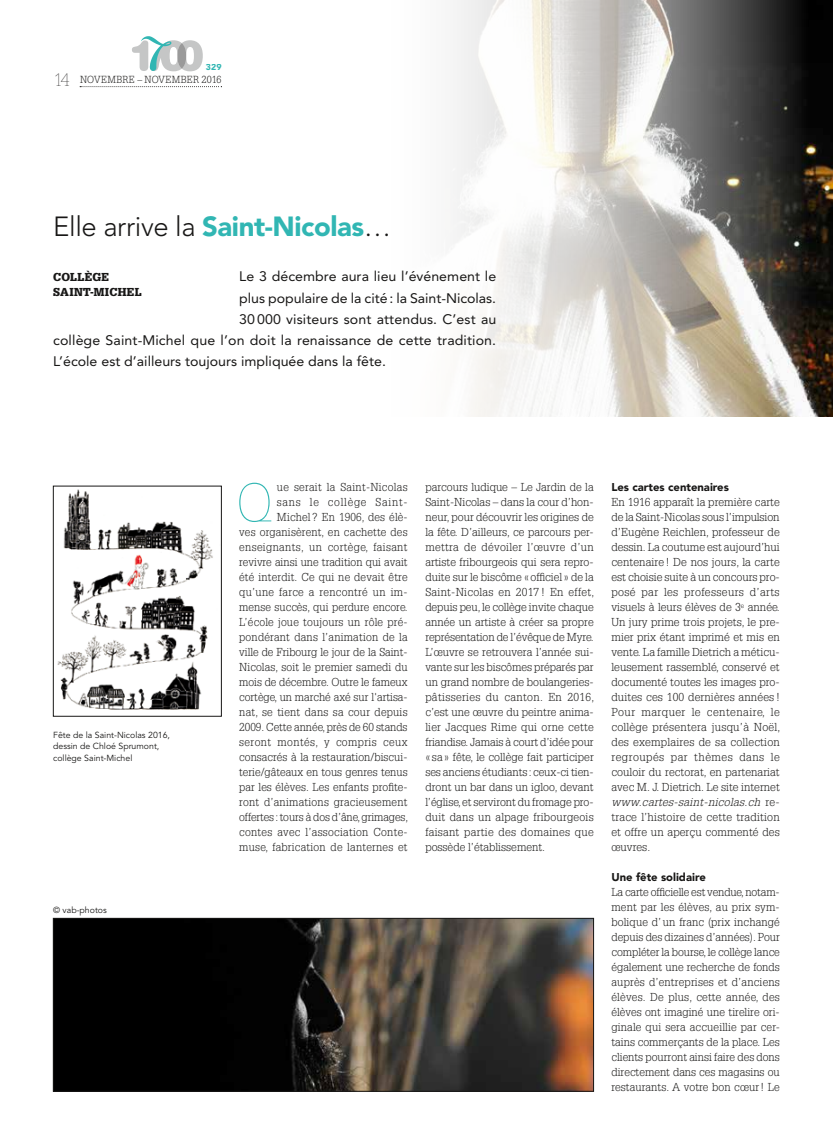
<style>
.page{position:relative;width:833px;height:1134px;background:#fff}
.page>*{position:absolute;margin:0;border:0;box-sizing:border-box;transform-origin:0 0}
.t1{font:100 53.12px "Glypha LT Std";color:#31b6b3}
.t2{font:300 27.5px "Avenir LT Std";letter-spacing:-.015em;color:#181716}
.t3{font:13.75px "Avenir LT Std";letter-spacing:.005em;color:#181716}
.t4{font:300 11.25px/15px "Glypha LT Std";letter-spacing:.01em;color:#181716;text-align:justify}
.t5{font:900 11.25px "Avenir LT Std";color:#181716}
.t6{font:900 11.25px/15px "Glypha LT Std";letter-spacing:.025em;color:#181716}
.t7{font:300 10px "Glypha LT Std";letter-spacing:.025em;color:#181716}
.t8{font:8.75px/11.2px "Avenir LT Std";color:#181716}
.t9{font:900 8.75px "Avenir LT Std";color:#31b6b3}
.s1{font-weight:100;font-size:17.5px}
.s2{font-weight:900;color:#31b6b3}
.s3{font-style:italic}
</style>
<div class="page">
<img style="left:168px;top:0;width:665px;height:416px">
<img style="left:55px;top:920px;width:537px;height:169px">
<div style="left:53px;top:918px;width:541px;height:173px;border:1px solid #181716"></div>
<svg style="left:80px;top:86px;width:142px;height:1px"></svg>
<svg style="left:132px;top:36px;width:71px;height:35px"></svg>
<img style="left:57px;top:489px;width:156px;height:221px">
<p class="t9" style="left:206px;top:62px;width:17px">329</p>
<p class="t7" style="left:53px;top:74px;width:170px"><span class="s1">14</span> NOVEMBRE – NOVEMBER 2016</p>
<h2 class="t2" style="left:53px;top:211px;width:340px">Elle arrive la <span class="s2">Saint-Nicolas</span>…</h2>
<p class="t6" style="left:53px;top:270px;width:90px">COLLÈGE<br>SAINT-MICHEL</p>
<p class="t3" style="left:239px;top:269px;width:258px">Le 3 décembre aura lieu l’événement le</p>
<p class="t3" style="left:239px;top:290px;width:258px">plus populaire de la cité: la Saint-Nicolas.</p>
<p class="t3" style="left:239px;top:311px;width:258px">30 000 visiteurs sont attendus. C’est au</p>
<p class="t3" style="left:53px;top:332px;width:444px">collège Saint-Michel que l’on doit la renaissance de cette tradition.</p>
<p class="t3" style="left:53px;top:354px;width:334px">L’école est d’ailleurs toujours impliquée dans la fête.</p>
<p class="t8" style="left:53px;top:730px;width:118px">Fête de la Saint-Nicolas 2016, dessin de Chloé Sprumont, collège Saint-Michel</p>
<p class="t8" style="left:53px;top:904px;width:55px">© vab-photos</p>
<h1 class="t1" style="left:237px;top:472px;width:37px">Q</h1>
<p class="t4" style="left:239px;top:480px;width:170px;text-align:right">ue serait la Saint-Nicolas<br>sans le collège Saint-<br>Michel ? En 1906, des élè-<br>ves organisèrent, en cachette des enseignants, un cortège, faisant revivre ainsi une tradition qui avait été interdit. Ce qui ne devait être qu’une farce a rencontré un im&shy;mense succès, qui perdure encore.<br>L’école joue toujours un rôle pré&shy;pondérant dans l’animation de la ville de Fribourg le jour de la Saint-Nicolas, soit le premier samedi du mois de décembre. Outre le fameux cortège, un marché axé sur l'artisa&shy;nat, se tient dans sa cour depuis 2009. Cette année, près de 60 stands seront montés, y compris ceux consacrés à la restauration/biscui&shy;terie/gâteaux en tous genres tenus par les élèves. Les enfants profite&shy;ront d’animations gracieusement offertes : tours à dos d’âne, grimages, contes avec l’association Conte&shy;muse, fabrication de lanternes et</p>
<p class="t4" style="left:425px;top:480px;width:170px">parcours ludique – Le Jardin de la Saint-Nicolas – dans la cour d’hon&shy;neur, pour découvrir les origines de la fête. D’ailleurs, ce parcours per&shy;mettra de dévoiler l’œuvre d’un artiste fribourgeois qui sera repro&shy;duite sur le biscôme «officiel » de la Saint-Nicolas en 2017 ! En effet, depuis peu, le collège invite chaque année un artiste à créer sa propre représentation de l’évêque de Myre.<br>L’œuvre se retrouvera l’année sui&shy;vante sur les biscômes préparés par un grand nombre de boulangeries&shy;pâtisseries du canton. En 2016, c’est une œuvre du peintre anima&shy;lier Jacques Rime qui orne cette friandise. Jamais à court d’idée pour « sa » fête, le collège fait participer ses anciens étudiants: ceux-ci tien&shy;dront un bar dans un igloo, devant l’église, et serviront du fromage pro&shy;duit dans un alpage fribourgeois faisant partie des domaines que possède l’établissement.</p>
<p class="t5" style="left:611px;top:481px;width:119px">Les cartes centenaires</p>
<p class="t4" style="left:611px;top:495px;width:170px">En 1916 apparaît la première carte de la Saint-Nicolas sous l’impulsion d’Eugène Reichlen, professeur de dessin. La coutume est aujourd’hui centenaire ! De nos jours, la carte est choisie suite à un concours pro&shy;posé par les professeurs d’arts visuels à leurs élèves de 3<sup>e</sup> année.<br>Un jury prime trois projets, le pre&shy;mier prix étant imprimé et mis en vente. La famille Dietrich a méticu&shy;leusement rassemblé, conservé et documenté toutes les images pro&shy;duites ces 100 dernières années !<br>Pour marquer le centenaire, le collège présentera jusqu’à Noël, des exemplaires de sa collection regroupés par thèmes dans le couloir du rectorat, en partenariat avec M. J. Dietrich. Le site internet <span class="s3">www.cartes-saint-nicolas.ch</span> re&shy;trace l’histoire de cette tradition et offre un aperçu commenté des œuvres.</p>
<p class="t5" style="left:611px;top:871px;width:96px">Une fête solidaire</p>
<p class="t4" style="left:611px;top:885px;width:170px">La carte officielle est vendue, notam&shy;ment par les élèves, au prix sym&shy;bolique d’ un franc (prix inchangé depuis des dizaines d’années). Pour compléter la bourse, le collège lance également une recherche de fonds auprès d’entreprises et d’anciens élèves. De plus, cette année, des élèves ont imaginé une tirelire ori&shy;ginale qui sera accueillie par cer&shy;tains commerçants de la place. Les clients pourront ainsi faire des dons directement dans ces magasins ou restaurants. A votre bon cœur! Le</p>
</div>
